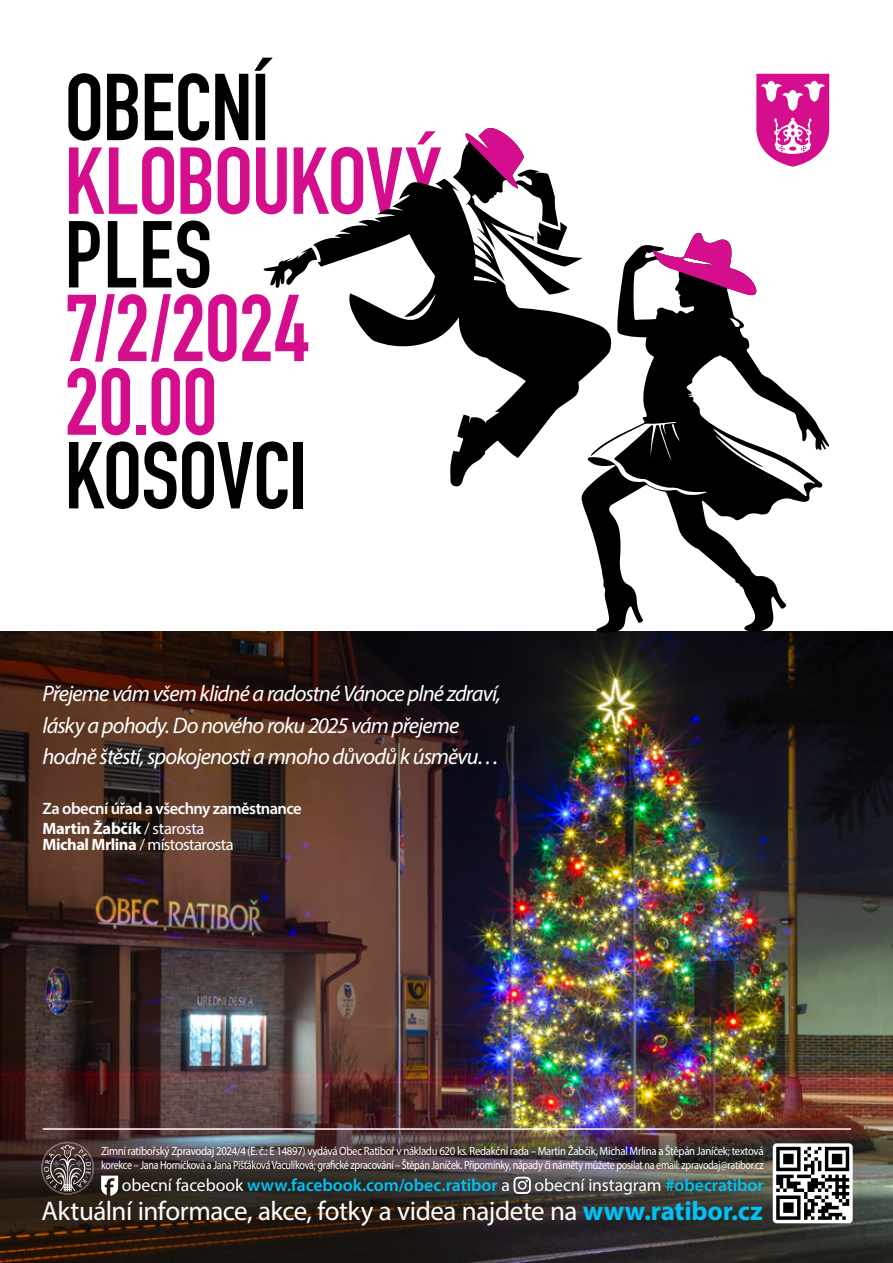
<style>
.page{position:relative;width:893px;height:1263px;background:#fff}
.page>*{position:absolute;margin:0;border:0;box-sizing:border-box;transform-origin:0 0}
.t1{font:700 93.15px/73.7px "DIN Condensed";letter-spacing:-.005em;color:#d40e8c}
.t2{font:700 93.15px "DIN Condensed";letter-spacing:-.015em;color:#000}
.t3{font:27px "Myriad Pro";letter-spacing:-.02em;color:#fff}
.t4{font:italic 22.5px/31.5px "Myriad Pro";letter-spacing:-.04em;color:#fff}
.t5{font:600 17.7px "Myriad Pro";letter-spacing:-.005em;color:#00c2f4}
.t6{font:17.7px "Myriad Pro";letter-spacing:-.005em;color:#fff}
.t7{font:600 16.5px/19.8px "Myriad Pro";letter-spacing:-.035em;color:#fff}
.t8{font:16.5px "Myriad Pro";letter-spacing:-.035em;color:#fff}
.t9{font:12px/14.4px "Myriad Pro";letter-spacing:-.03em;color:#fff;scale:.9 1}
.s1{font-weight:700}
.s2{font-weight:400}
.s3{font-weight:400;color:#fff}
.s4{font-weight:600;color:#00c2f4}
.s5{font-weight:700;color:#00c2f4}
</style>
<div class="page">
<img style="left:0;top:631px;width:893px;height:632px">
<svg style="left:313px;top:179px;width:268px;height:308px"></svg>
<svg style="left:264px;top:248px;width:53px;height:40px"></svg>
<svg style="left:581px;top:245px;width:248px;height:388px"></svg>
<svg style="left:587px;top:457px;width:28px;height:9px"></svg>
<svg style="left:652px;top:233px;width:105px;height:62px"></svg>
<svg style="left:453px;top:127px;width:129px;height:167px"></svg>
<svg style="left:756px;top:74px;width:73px;height:93px"></svg>
<svg style="left:41px;top:1142px;width:53px;height:52px;background:#5a4d4a"></svg>
<svg style="left:101px;top:1175px;width:17px;height:21px"></svg>
<svg style="left:514px;top:1177px;width:17px;height:17px"></svg>
<div style="left:773px;top:1143px;width:80px;height:80px;background:#fff;border-radius:4px"></div>
<svg style="left:776px;top:1147px;width:73px;height:73px"></svg>
<hr style="left:43px;top:1128px;width:807px;height:2px;background:#fff">
<h1 class="t2" style="left:64px;top:45px;width:207px">OBECNÍ</h1>
<h1 class="t1" style="left:64px;top:144px;width:378px">KLOBOUKOVÝ</h1>
<h1 class="t2" style="left:64px;top:192px;width:149px">PLES</h1>
<h1 class="t1" style="left:64px;top:291px;width:246px">7/2/2024<br>20.00</h1>
<h1 class="t2" style="left:64px;top:413px;width:245px">KOSOVCI</h1>
<h3 class="t4" style="left:43px;top:677px;width:460px">Přejeme vám všem klidné a radostné Vánoce plné zdraví, lásky a pohody. Do nového roku 2025 vám přejeme hodně štěstí, spokojenosti a mnoho důvodů k úsměvu…</h3>
<h3 class="t7" style="left:43px;top:798px;width:261px">Za obecní úřad a všechny zaměstnance<br><span class="s1">Martin Žabčík</span> <span class="s2">/ starosta</span></h3>
<h3 class="t8" style="left:43px;top:834px;width:193px"><span class="s1">Michal Mrlina</span> / místostarosta</h3>
<p class="t9" style="left:101px;top:1143px;width:738px">Zimní ratibořský Zpravodaj 2024/4 (E. č.: E 14897) vydává Obec Ratiboř v nákladu 620 ks. Redakční rada – Martin Žabčík, Michal Mrlina a Štěpán Janíček; textová korekce – Jana Horníčková a Jana Pišťáková Vaculíková; grafické zpracování – Štěpán Janíček. Připomínky, nápady či náměty můžete posílat na email: zpravodaj@ratibor.cz</p>
<h3 class="t5" style="left:122px;top:1173px;width:390px"><span class="s3">obecní facebook</span> www.facebook.com/obec.ratibor <span class="s3">a</span></h3>
<h3 class="t6" style="left:534px;top:1174px;width:231px">obecní instagram <span class="s4">#obecratibor</span></h3>
<h2 class="t3" style="left:42px;top:1194px;width:723px">Aktuální informace, akce, fotky a videa najdete na <span class="s5">www.ratibor.cz</span></h2>
</div>
